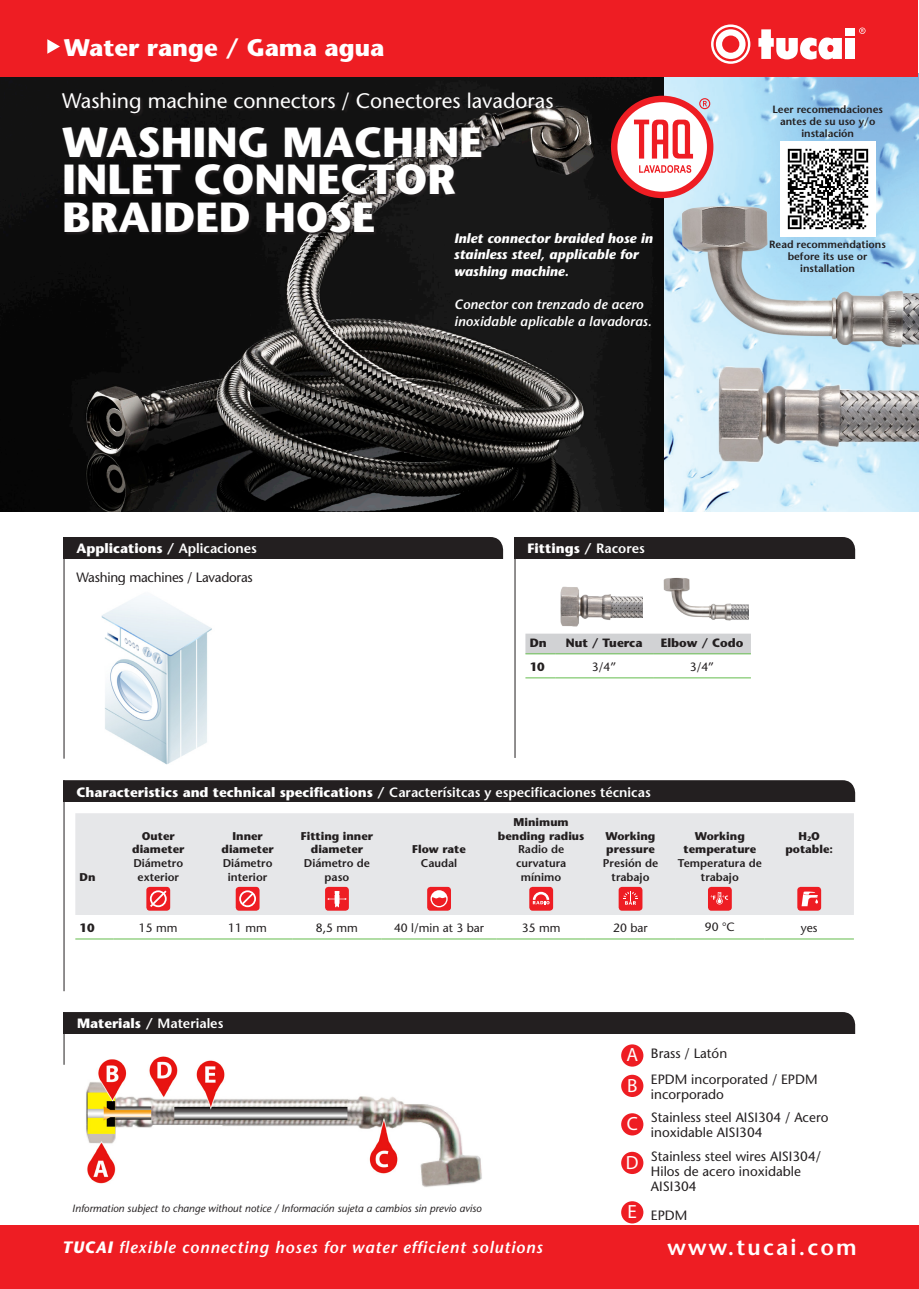
<style>
.page{position:relative;width:919px;height:1289px;background:#fff}
.page>*{position:absolute;margin:0;border:0;box-sizing:border-box;transform-origin:0 0}
.t1{font:700 42px "Stone Sans";color:#fff}
.t2{font:700 24px "Stone Sans";color:#fff}
.t3{font:600 22.5px "Stone Sans";letter-spacing:.1em;color:#fff}
.t4{font:21px "Stone Sans";color:#fff}
.t5{font:19.05px "Myriad Pro";color:#fff}
.t6{font:italic 600 16.5px "Stone Sans";letter-spacing:.05em;color:#fff}
.t7{font:13.5px/15px "Stone Sans";color:#231f20}
.t8{font:700 13.5px "Stone Sans";color:#fff}
.t9{font:italic 700 13.5px/16.5px "Stone Sans";color:#fff}
.t10{font:italic 600 13.5px/16.5px "Stone Sans";color:#fff}
.t11{font:13.5px "Stone Sans";letter-spacing:-.02em;color:#231f20}
.Estilo_de_párrafo_9{font:12px "Stone Sans";color:#231f20}
.t12{font:700 12px "Stone Sans";color:#231f20}
.t13{font:700 11.25px/13.5px "Stone Sans";color:#231f20;text-align:center}
.t14{font:600 11.25px/13.5px "Stone Sans";color:#231f20;text-align:center}
.t15{font:600 10.5px/12px "Stone Sans";color:#231f20;text-align:center}
.t16{font:italic 10.5px "Stone Sans";color:#231f20}
.s1{font-weight:600}
.s2{font-size:6.6px}
.s3{font-weight:700}
</style>
<div class="page">
<img style="left:663px;top:73px;width:255px;height:439px">
<img style="left:0;top:77px;width:663px;height:435px">
<div style="left:63px;top:93px;width:493px;height:24px;background:#141414"></div>
<svg style="left:63px;top:128px;width:422px;height:108px;background:#1e1c1c"></svg>
<div style="left:0;top:0;width:917px;height:77px;background:#ee1d23"></div>
<div style="left:0;top:1225px;width:918px;height:63px;background:#ee1d23"></div>
<div style="left:844px;top:38px;width:10px;height:21px;background:#fff"></div>
<div style="left:844px;top:28px;width:10px;height:7px;background:#fff"></div>
<svg style="left:758px;top:29px;width:83px;height:31px"></svg>
<svg style="left:711px;top:24px;width:39px;height:40px"></svg>
<svg style="left:859px;top:28px;width:6px;height:6px"></svg>
<div style="left:65px;top:537px;width:438px;height:21px;background:#231f20"></div>
<div style="left:515px;top:537px;width:171px;height:21px;background:#231f20"></div>
<div style="left:65px;top:780px;width:790px;height:21px;background:#231f20"></div>
<hr style="left:64px;top:537px;width:1px;height:221px;background:#231f20">
<hr style="left:514px;top:537px;width:1px;height:221px;background:#231f20">
<hr style="left:64px;top:780px;width:1px;height:211px;background:#231f20">
<svg style="left:47px;top:39px;width:13px;height:15px"></svg>
<div style="left:65px;top:1012px;width:790px;height:21px;background:#231f20"></div>
<hr style="left:64px;top:1012px;width:1px;height:165px;background:#231f20">
<div style="left:621px;top:1044px;width:22px;height:22px;background:#ee1d23;border-radius:50%"></div>
<div style="left:621px;top:1074px;width:22px;height:22px;background:#ee1d23;border-radius:50%"></div>
<div style="left:621px;top:1113px;width:22px;height:22px;background:#ee1d23;border-radius:50%"></div>
<div style="left:621px;top:1151px;width:22px;height:22px;background:#ee1d23;border-radius:50%"></div>
<div style="left:75px;top:813px;width:778px;height:101px;background:#e6e7e9"></div>
<hr style="left:75px;top:938px;width:39px;height:1px;background:#64bc4c">
<hr style="left:114px;top:938px;width:89px;height:1px;background:#64bc4c">
<hr style="left:203px;top:938px;width:89px;height:1px;background:#64bc4c">
<hr style="left:292px;top:938px;width:89px;height:1px;background:#64bc4c">
<hr style="left:381px;top:938px;width:115px;height:1px;background:#64bc4c">
<hr style="left:496px;top:938px;width:90px;height:1px;background:#64bc4c">
<hr style="left:586px;top:938px;width:89px;height:1px;background:#64bc4c">
<hr style="left:675px;top:938px;width:89px;height:1px;background:#64bc4c">
<hr style="left:764px;top:938px;width:89px;height:1px;background:#64bc4c">
<div style="left:146px;top:886px;width:24px;height:24px;background:#ee1d23;border-radius:3px"></div>
<svg style="left:150px;top:890px;width:17px;height:17px"></svg>
<div style="left:236px;top:886px;width:23px;height:24px;background:#ee1d23;border-radius:3px"></div>
<svg style="left:239px;top:890px;width:17px;height:17px"></svg>
<div style="left:325px;top:886px;width:24px;height:24px;background:#ee1d23;border-radius:3px"></div>
<svg style="left:327px;top:891px;width:20px;height:16px"></svg>
<div style="left:427px;top:886px;width:24px;height:24px;background:#ee1d23;border-radius:3px"></div>
<svg style="left:430px;top:890px;width:17px;height:17px"></svg>
<div style="left:529px;top:886px;width:24px;height:24px;background:#ee1d23;border-radius:3px"></div>
<svg style="left:532px;top:891px;width:17px;height:13px"></svg>
<div style="left:618px;top:886px;width:24px;height:24px;background:#ee1d23;border-radius:3px"></div>
<svg style="left:623px;top:891px;width:15px;height:13px"></svg>
<div style="left:708px;top:886px;width:23px;height:24px;background:#ee1d23;border-radius:3px"></div>
<svg style="left:710px;top:892px;width:18px;height:12px"></svg>
<div style="left:797px;top:886px;width:24px;height:24px;background:#ee1d23;border-radius:3px"></div>
<svg style="left:801px;top:891px;width:16px;height:15px"></svg>
<div style="left:525px;top:633px;width:225px;height:20px;background:#d1d2d4"></div>
<hr style="left:525px;top:653px;width:30px;height:1px;background:#64bc4c">
<hr style="left:555px;top:653px;width:98px;height:1px;background:#64bc4c">
<hr style="left:653px;top:653px;width:97px;height:1px;background:#64bc4c">
<hr style="left:525px;top:677px;width:30px;height:1px;background:#64bc4c">
<hr style="left:555px;top:677px;width:98px;height:1px;background:#64bc4c">
<hr style="left:653px;top:677px;width:97px;height:1px;background:#64bc4c">
<svg style="left:611px;top:96px;width:102px;height:102px"></svg>
<img style="left:101px;top:597px;width:111px;height:168px">
<img style="left:63px;top:1051px;width:419px;height:136px">
<div style="left:621px;top:1201px;width:22px;height:22px;background:#ee1d23;border-radius:50%"></div>
<img style="left:644px;top:191px;width:274px;height:171px">
<img style="left:663px;top:577px;width:85px;height:44px">
<img style="left:686px;top:360px;width:232px;height:237px">
<img style="left:547px;top:586px;width:95px;height:66px">
<img style="left:780px;top:141px;width:95px;height:95px">
<p class="t2" style="left:64px;top:32px;width:322px">Water range / Gama agua</p>
<p class="t4" style="left:62px;top:88px;width:493px">Washing machine connectors / Conectores lavadoras</p>
<p class="t1" style="left:62px;top:116px;width:422px">WASHING MACHINE</p>
<p class="t1" style="left:62px;top:153px;width:395px">INLET CONNECTOR</p>
<p class="t1" style="left:62px;top:191px;width:314px">BRAIDED HOSE</p>
<p class="t9" style="left:454px;top:230px;width:200px">Inlet connector braided hose in stainless steel, applicable for washing machine.</p>
<p class="t10" style="left:454px;top:296px;width:199px">Conector con trenzado de acero inoxidable aplicable a lavadoras.</p>
<p class="t15" style="left:772px;top:103px;width:112px">Leer recomendaciones antes de su uso y/o instalación</p>
<p class="t15" style="left:769px;top:238px;width:118px">Read recommendations</p>
<p class="t15" style="left:787px;top:250px;width:81px">before its use or</p>
<p class="t15" style="left:800px;top:262px;width:56px">installation</p>
<p class="t8" style="left:77px;top:540px;width:182px">Applications / <span class="s1">Aplicaciones</span></p>
<p class="t8" style="left:527px;top:540px;width:119px">Fittings / <span class="s1">Racores</span></p>
<p class="t11" style="left:77px;top:569px;width:178px">Washing machines / Lavadoras</p>
<p class="t12" style="left:529px;top:635px;width:19px">Dn</p>
<p class="t12" style="left:565px;top:635px;width:78px">Nut / Tuerca</p>
<p class="t12" style="left:660px;top:635px;width:84px">Elbow / Codo</p>
<p class="t12" style="left:529px;top:659px;width:17px">10</p>
<p class="Estilo_de_párrafo_9" style="left:592px;top:659px;width:26px">3/4”</p>
<p class="Estilo_de_párrafo_9" style="left:689px;top:659px;width:26px">3/4”</p>
<p class="t8" style="left:77px;top:783px;width:575px">Characteristics and technical specifications / <span class="s1">Caracterísitcas y especificaciones técnicas</span></p>
<p class="t13" style="left:80px;top:869px;width:18px">Dn</p>
<p class="t13" style="left:132px;top:829px;width:54px">Outer diameter</p>
<p class="t14" style="left:133px;top:856px;width:51px">Diámetro</p>
<p class="t14" style="left:137px;top:869px;width:43px">exterior</p>
<p class="t13" style="left:221px;top:829px;width:54px">Inner diameter</p>
<p class="t14" style="left:223px;top:856px;width:51px">Diámetro</p>
<p class="t14" style="left:228px;top:869px;width:41px">interior</p>
<p class="t13" style="left:301px;top:829px;width:74px">Fitting inner diameter</p>
<p class="t14" style="left:304px;top:856px;width:68px">Diámetro de paso</p>
<p class="t13" style="left:412px;top:842px;width:55px">Flow rate</p>
<p class="t14" style="left:421px;top:856px;width:38px">Caudal</p>
<p class="t13" style="left:498px;top:815px;width:88px">Minimum bending radius</p>
<p class="t14" style="left:518px;top:842px;width:48px">Radio de</p>
<p class="t14" style="left:516px;top:856px;width:52px">curvatura</p>
<p class="t14" style="left:521px;top:869px;width:42px">mínimo</p>
<p class="t13" style="left:605px;top:829px;width:51px;text-align:left">Working pressure</p>
<p class="t14" style="left:603px;top:856px;width:57px">Presión de trabajo</p>
<p class="t13" style="left:683px;top:829px;width:74px">Working temperature</p>
<p class="t14" style="left:677px;top:856px;width:86px">Temperatura de trabajo</p>
<p class="t13" style="left:785px;top:829px;width:49px">H<span class="s2">2</span>O potable:</p>
<p class="t12" style="left:80px;top:920px;width:17px">10</p>
<p class="Estilo_de_párrafo_9" style="left:139px;top:920px;width:40px">15 mm</p>
<p class="Estilo_de_párrafo_9" style="left:228px;top:920px;width:40px">11 mm</p>
<p class="Estilo_de_párrafo_9" style="left:316px;top:920px;width:44px">8,5 mm</p>
<p class="Estilo_de_párrafo_9" style="left:394px;top:920px;width:92px">40 l/min at 3 bar</p>
<p class="Estilo_de_párrafo_9" style="left:522px;top:920px;width:40px">35 mm</p>
<p class="Estilo_de_párrafo_9" style="left:613px;top:920px;width:36px">20 bar</p>
<p class="Estilo_de_párrafo_9" style="left:705px;top:919px;width:31px">90 °C</p>
<p class="Estilo_de_párrafo_9" style="left:800px;top:920px;width:18px">yes</p>
<p class="t8" style="left:77px;top:1015px;width:148px">Materials / <span class="s1">Materiales</span></p>
<p class="t16" style="left:72px;top:1201px;width:411px">Information subject to change without notice / Información sujeta a cambios sin previo aviso</p>
<p class="t5" style="left:626px;top:1043px;width:13px">A</p>
<p class="t7" style="left:651px;top:1045px;width:78px">Brass / Latón</p>
<p class="t5" style="left:627px;top:1073px;width:12px">B</p>
<p class="t7" style="left:651px;top:1071px;width:168px">EPDM incorporated / EPDM incorporado</p>
<p class="t5" style="left:626px;top:1111px;width:13px">C</p>
<p class="t7" style="left:651px;top:1109px;width:179px">Stainless steel AISI304 / Acero inoxidable AISI304</p>
<p class="t5" style="left:625px;top:1150px;width:14px">D</p>
<p class="t7" style="left:651px;top:1148px;width:171px">Stainless steel wires AISI304/<br>Hilos de acero inoxidable<br>AISI304</p>
<p class="t7" style="left:651px;top:1207px;width:38px">EPDM</p>
<p class="t5" style="left:627px;top:1199px;width:11px">E</p>
<p class="t6" style="left:62px;top:1237px;width:482px"><span class="s3">TUCAI</span> flexible connecting hoses for water efficient solutions</p>
<p class="t3" style="left:667px;top:1233px;width:191px">www.tucai.com</p>
</div>
